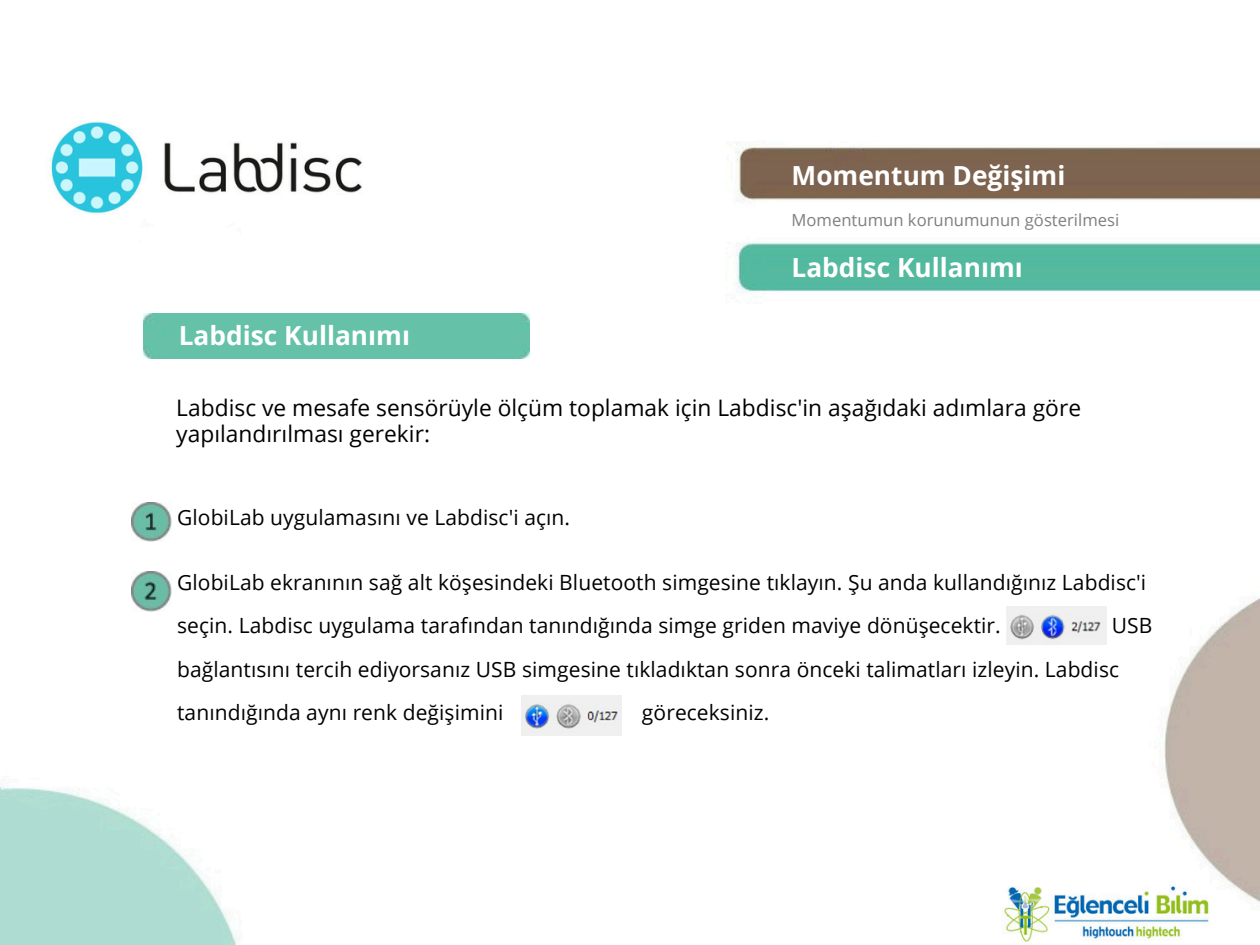
<style>
.page{position:relative;width:1260px;height:945px;background:#fff}
.page>*{position:absolute;margin:0;border:0;box-sizing:border-box;transform-origin:0 0}
.t1{font:700 26.25px "Open Sans";color:#fff}
.t2{font:22.75px/26.2px "Open Sans";color:#000}
.t3{font:21px/43.4px "Open Sans";letter-spacing:.005em;color:#000}
.t4{font:16.62px "Open Sans";color:#7f7f7f}
</style>
<div class="page">
<img style="left:0;top:121px;width:1260px;height:824px">
<div style="left:144px;top:314px;width:386px;height:44px;background:#65c1a8"></div>
<img style="left:132px;top:502px;width:39px;height:40px">
<img style="left:132px;top:572px;width:39px;height:39px">
<img style="left:1007px;top:606px;width:100px;height:38px">
<img style="left:522px;top:695px;width:100px;height:41px">
<p class="t1" style="left:792px;top:157px;width:275px">Momentum Değişimi</p>
<h1 class="t4" style="left:792px;top:208px;width:329px">Momentumun korunumunun gösterilmesi</h1>
<h2 class="t1" style="left:179px;top:317px;width:233px">Labdisc Kullanımı</h2>
<p class="t1" style="left:792px;top:249px;width:233px">Labdisc Kullanımı</p>
<h1 class="t2" style="left:176px;top:394px;width:906px">Labdisc ve mesafe sensörüyle ölçüm toplamak için Labdisc'in aşağıdaki adımlara göre yapılandırılması gerekir:</h1>
<p class="t3" style="left:177px;top:496px;width:394px">GlobiLab uygulamasını ve Labdisc'i açın.</p>
<p class="t3" style="left:177px;top:560px;width:971px">GlobiLab ekranının sağ alt köşesindeki Bluetooth simgesine tıklayın. Şu anda kullandığınız Labdisc'i seçin. Labdisc uygulama tarafından tanındığında simge griden maviye dönüşecektir.</p>
<p class="t3" style="left:177px;top:604px;width:977px;text-indent:935px">USB bağlantısını tercih ediyorsanız USB simgesine tıkladıktan sonra önceki talimatları izleyin. Labdisc tanındığında aynı renk değişimini</p>
<p class="t3" style="left:642px;top:690px;width:129px">göreceksiniz.</p>
</div>
